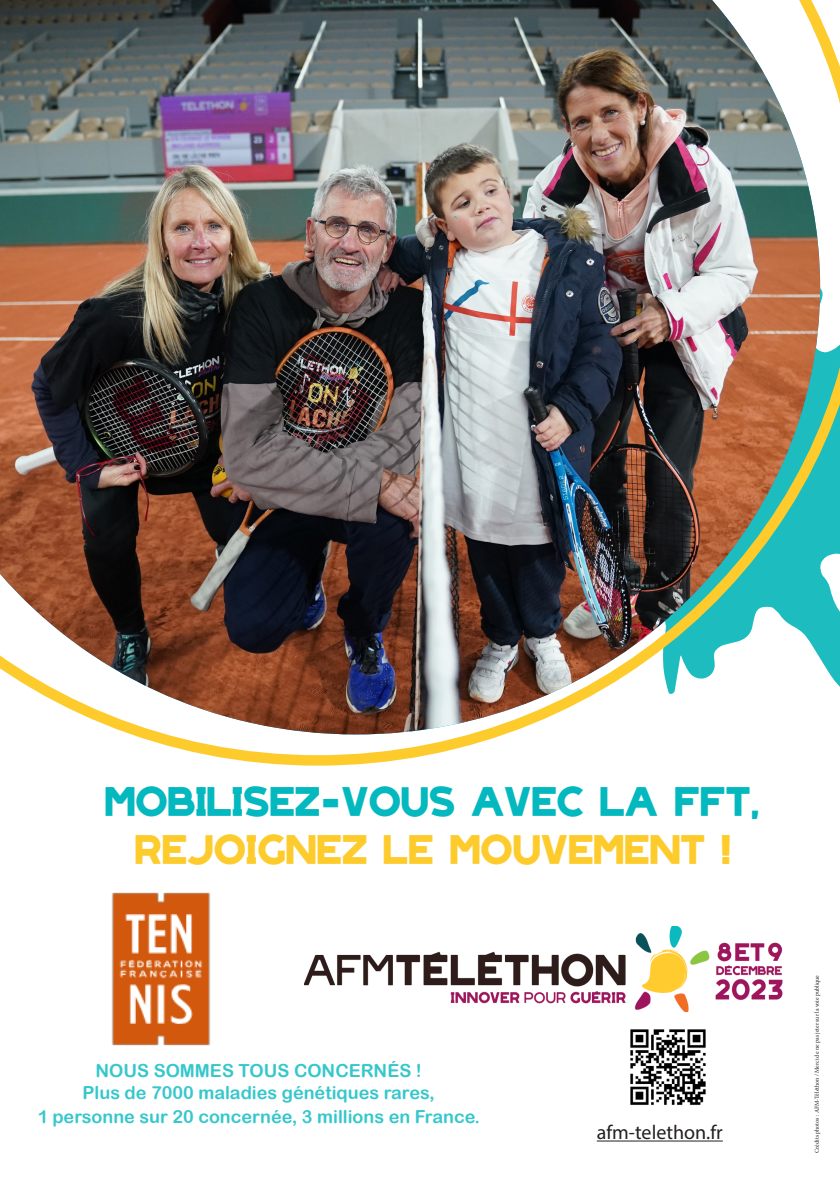
<style>
.page{position:relative;width:840px;height:1191px;background:#fff}
.page>*{position:absolute;margin:0;border:0;box-sizing:border-box;transform-origin:0 0}
.t1{font:700 32px "AFM Telethon";color:#03b9bf}
.t2{font:700 32px "AFM Telethon";color:#fecb2d}
.t3{font:20px "Myriad Pro";color:#231f20}
.t4{font:18px/21.6px "Arial Rounded MT Bold";color:#03b9bf;text-align:center}
.t5{font:6px "Minion Pro";color:#231f20}
</style>
<div class="page">
<hr style="left:596px;top:1140px;width:126px;height:1px;background:#231f20">
<img style="left:0;top:0;width:839px;height:765px">
<img style="left:630px;top:1029px;width:76px;height:76px">
<img style="left:304px;top:926px;width:479px;height:85px">
<img style="left:111px;top:892px;width:100px;height:154px">
<p class="t1" style="left:105px;top:788px;width:656px">MOBILISEZ-VOUS AVEC LA FFT,</p>
<p class="t2" style="left:134px;top:836px;width:597px">REJOIGNEZ LE MOUVEMENT !</p>
<p class="t4" style="left:82px;top:1060px;width:353px">NOUS SOMMES TOUS CONCERNÉS !<br>Plus de 7000 maladies génétiques rares,</p>
<p class="t4" style="left:37px;top:1105px;width:444px">1 personne sur 20 concernée, 3 millions en France.</p>
<p class="t3" style="left:596px;top:1120px;width:127px">afm-telethon.fr</p>
<p class="t5" style="left:812px;top:1152px;width:179px;rotate:-90deg">Crédits photos : AFM-Téléthon / Merci de ne pas jeter sur la voie publique</p>
</div>
